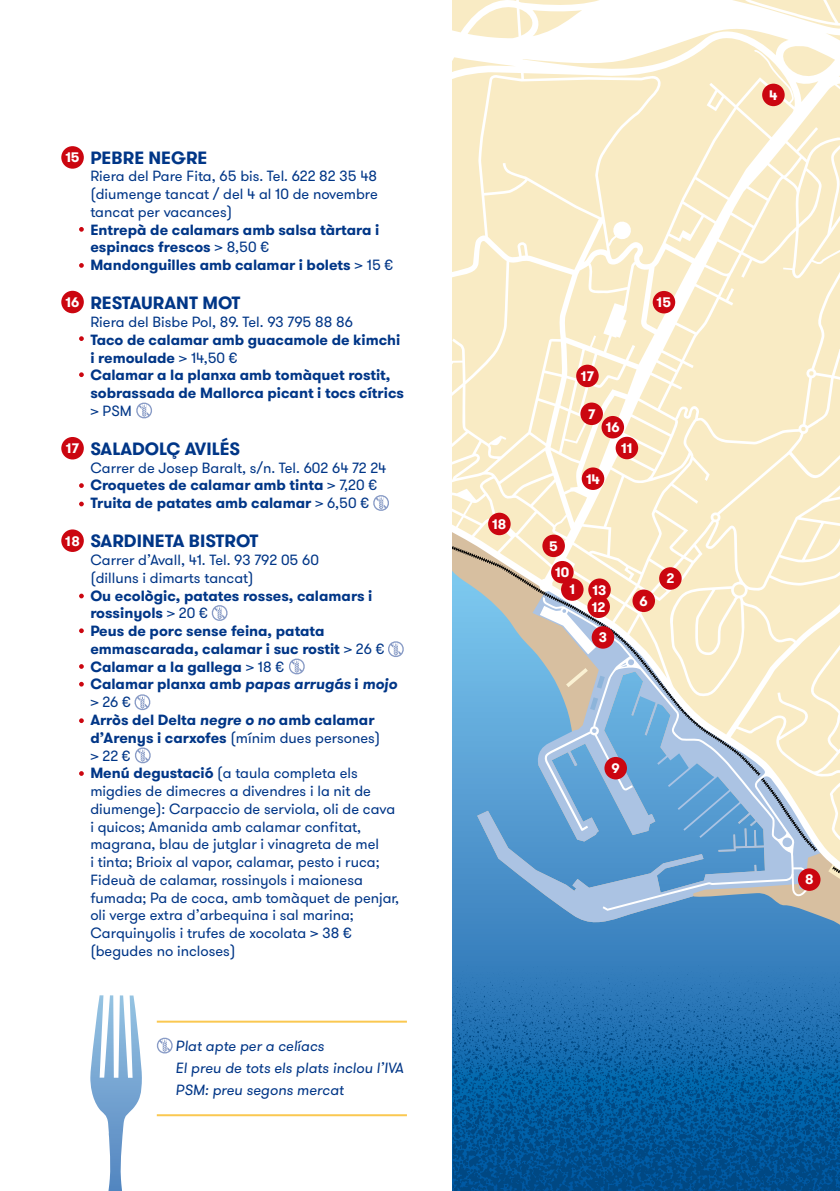
<style>
.page{position:relative;width:840px;height:1191px;background:#fff}
.page>*{position:absolute;margin:0;border:0;box-sizing:border-box;transform-origin:0 0}
.t1{font:700 17.8px "GT Walsheim";color:#003687}
.t2{font:14.8px/17.8px "GT Walsheim";color:#003687}
.t3{font:700 14.8px/17.8px "GT Walsheim";color:#003687}
.t4{font:italic 14.8px/22px "GT Walsheim";color:#003687}
.t5{font:700 13.8px "GT Walsheim";color:#fff}
.s1{font-weight:400}
.s2{font-weight:700}
.s3{font-weight:700;font-style:italic}
</style>
<div class="page">
<svg style="left:839px;top:869px;width:1px;height:100px"></svg>
<svg style="left:452px;top:0;width:387px;height:965px;background:#d1d8cf"></svg>
<div style="left:632px;top:589px;width:22px;height:23px;background:#cb0610;border-radius:50%"></div>
<div style="left:580px;top:402px;width:22px;height:23px;background:#cb0610;border-radius:50%"></div>
<div style="left:587px;top:595px;width:22px;height:23px;background:#cb0610;border-radius:50%"></div>
<div style="left:601px;top:416px;width:22px;height:22px;background:#cb0610;border-radius:50%"></div>
<div style="left:615px;top:437px;width:22px;height:22px;background:#cb0610;border-radius:50%"></div>
<div style="left:604px;top:757px;width:22px;height:22px;background:#cb0610;border-radius:50%"></div>
<div style="left:797px;top:868px;width:23px;height:23px;background:#cb0610;border-radius:50%"></div>
<div style="left:560px;top:578px;width:23px;height:23px;background:#cb0610;border-radius:50%"></div>
<div style="left:550px;top:561px;width:23px;height:22px;background:#cb0610;border-radius:50%"></div>
<div style="left:542px;top:534px;width:22px;height:23px;background:#cb0610;border-radius:50%"></div>
<div style="left:761px;top:84px;width:23px;height:22px;background:#cb0610;border-radius:50%"></div>
<div style="left:591px;top:626px;width:23px;height:22px;background:#cb0610;border-radius:50%"></div>
<div style="left:658px;top:567px;width:23px;height:23px;background:#cb0610;border-radius:50%"></div>
<div style="left:588px;top:578px;width:22px;height:23px;background:#cb0610;border-radius:50%"></div>
<div style="left:488px;top:513px;width:22px;height:22px;background:#cb0610;border-radius:50%"></div>
<div style="left:652px;top:291px;width:22px;height:22px;background:#cb0610;border-radius:50%"></div>
<div style="left:576px;top:365px;width:22px;height:22px;background:#cb0610;border-radius:50%"></div>
<svg style="left:90px;top:995px;width:52px;height:196px"></svg>
<svg style="left:156px;top:1037px;width:17px;height:17px"></svg>
<hr style="left:157px;top:1020px;width:249px;height:2px;background:#fac851">
<hr style="left:157px;top:1114px;width:249px;height:2px;background:#fac851">
<svg style="left:452px;top:965px;width:387px;height:226px;background:#1062a3"></svg>
<svg style="left:79px;top:336px;width:5px;height:5px"></svg>
<svg style="left:79px;top:263px;width:5px;height:5px"></svg>
<svg style="left:79px;top:718px;width:5px;height:5px"></svg>
<svg style="left:79px;top:771px;width:5px;height:5px"></svg>
<svg style="left:79px;top:593px;width:5px;height:5px"></svg>
<svg style="left:79px;top:628px;width:5px;height:5px"></svg>
<svg style="left:79px;top:664px;width:5px;height:5px"></svg>
<svg style="left:79px;top:682px;width:5px;height:4px"></svg>
<svg style="left:79px;top:372px;width:5px;height:5px"></svg>
<svg style="left:79px;top:483px;width:5px;height:5px"></svg>
<svg style="left:79px;top:501px;width:5px;height:5px"></svg>
<svg style="left:79px;top:227px;width:5px;height:5px"></svg>
<div style="left:61px;top:146px;width:23px;height:23px;background:#cb0610;border-radius:50%"></div>
<div style="left:61px;top:437px;width:23px;height:22px;background:#cb0610;border-radius:50%"></div>
<div style="left:61px;top:529px;width:23px;height:23px;background:#cb0610;border-radius:50%"></div>
<div style="left:61px;top:291px;width:23px;height:22px;background:#cb0610;border-radius:50%"></div>
<svg style="left:136px;top:402px;width:16px;height:17px"></svg>
<svg style="left:373px;top:495px;width:16px;height:16px"></svg>
<svg style="left:211px;top:605px;width:17px;height:16px"></svg>
<svg style="left:388px;top:641px;width:16px;height:16px"></svg>
<svg style="left:134px;top:694px;width:17px;height:17px"></svg>
<svg style="left:135px;top:747px;width:16px;height:17px"></svg>
<svg style="left:289px;top:658px;width:16px;height:17px"></svg>
<div style="left:581px;top:467px;width:23px;height:23px;background:#cb0610;border-radius:50%"></div>
<p class="t5" style="left:768px;top:86px;width:10px">4</p>
<p class="t5" style="left:65px;top:148px;width:16px">15</p>
<p class="t5" style="left:66px;top:293px;width:15px">16</p>
<p class="t5" style="left:66px;top:439px;width:15px">17</p>
<p class="t5" style="left:65px;top:532px;width:16px">18</p>
<p class="t1" style="left:90px;top:146px;width:119px">PEBRE NEGRE</p>
<p class="t2" style="left:90px;top:168px;width:289px;text-align:justify">Riera del Pare Fita, 65 bis. Tel. 622 82 35 48 (diumenge tancat / del 4 al 10 de novembre tancat per vacances)</p>
<p class="t3" style="left:90px;top:221px;width:304px">Entrepà de calamars amb salsa tàrtara i espinacs frescos <span class="s1">&gt; 8,50 €<br></span>Mandonguilles amb calamar i bolets <span class="s1">&gt; 15 €</span></p>
<p class="t1" style="left:90px;top:291px;width:152px">RESTAURANT MOT</p>
<p class="t2" style="left:90px;top:313px;width:264px">Riera del Bisbe Pol, 89. Tel. 93 795 88 86</p>
<p class="t3" style="left:90px;top:331px;width:315px">Taco de calamar amb guacamole de kimchi i remoulade <span class="s1">&gt; 14,50 €<br></span>Calamar a la planxa amb tomàquet rostit, sobrassada de Mallorca picant i tocs cítrics</p>
<p class="t2" style="left:90px;top:402px;width:43px">&gt; PSM</p>
<p class="t1" style="left:90px;top:437px;width:151px">SALADOLÇ AVILÉS</p>
<p class="t3" style="left:90px;top:459px;width:297px"><span class="s1">Carrer de Josep Baralt, s/n. Tel. 602 64 72 24<br></span>Croquetes de calamar amb tinta <span class="s1">&gt; 7,20 €<br></span>Truita de patates amb calamar <span class="s1">&gt; 6,50 €</span></p>
<p class="t1" style="left:90px;top:529px;width:170px">SARDINETA BISTROT</p>
<p class="t2" style="left:90px;top:551px;width:230px">Carrer d’Avall, 41. Tel. 93 792 05 60 (dilluns i dimarts tancat)</p>
<p class="t2" style="left:90px;top:587px;width:310px"><span class="s2">Ou ecològic, patates rosses, calamars i rossinyols</span> &gt; 20 €<br><span class="s2">Peus de porc sense feina, patata emmascarada, calamar i suc rostit</span> &gt; 26 € <span class="s2">Calamar a la gallega</span> &gt; 18 €<br><span class="s2">Calamar planxa amb</span> <span class="s3">papas arrugás</span> <span class="s2">i</span> <span class="s3">mojo </span>&gt; 26 €<br><span class="s2">Arròs del Delta</span> <span class="s3">negre o no</span> <span class="s2">amb calamar d’Arenys i carxofes</span> (mínim dues persones)<br>&gt; 22 €<br><span class="s2">Menú degustació</span> (a taula completa els migdies de dimecres a divendres i la nit de diumenge): Carpaccio de serviola, oli de cava i quicos; Amanida amb calamar confitat, magrana, blau de jutglar i vinagreta de mel<br>i tinta; Brioix al vapor, calamar, pesto i ruca; Fideuà de calamar, rossinyols i maionesa fumada; Pa de coca, amb tomàquet de penjar, oli verge extra d’arbequina i sal marina; Carquinyolis i trufes de xocolata &gt; 38 € (begudes no incloses)</p>
<p class="t5" style="left:492px;top:515px;width:16px">18</p>
<p class="t5" style="left:656px;top:293px;width:16px">15</p>
<p class="t5" style="left:580px;top:367px;width:15px">17</p>
<p class="t5" style="left:587px;top:405px;width:9px">7</p>
<p class="t5" style="left:605px;top:418px;width:15px">16</p>
<p class="t5" style="left:621px;top:439px;width:13px">11</p>
<p class="t5" style="left:585px;top:470px;width:16px">14</p>
<p class="t5" style="left:549px;top:537px;width:10px">5</p>
<p class="t5" style="left:555px;top:563px;width:16px">10</p>
<p class="t5" style="left:569px;top:580px;width:7px">1</p>
<p class="t5" style="left:592px;top:581px;width:15px">13</p>
<p class="t5" style="left:591px;top:598px;width:15px">12</p>
<p class="t5" style="left:598px;top:628px;width:10px">3</p>
<p class="t5" style="left:639px;top:592px;width:10px">6</p>
<p class="t5" style="left:666px;top:569px;width:9px">2</p>
<p class="t5" style="left:611px;top:759px;width:10px">9</p>
<p class="t5" style="left:804px;top:870px;width:10px">8</p>
<p class="t4" style="left:175px;top:1035px;width:229px">Plat apte per a celíacs<br>El preu de tots els plats inclou l’IVA<br>PSM: preu segons mercat</p>
</div>
